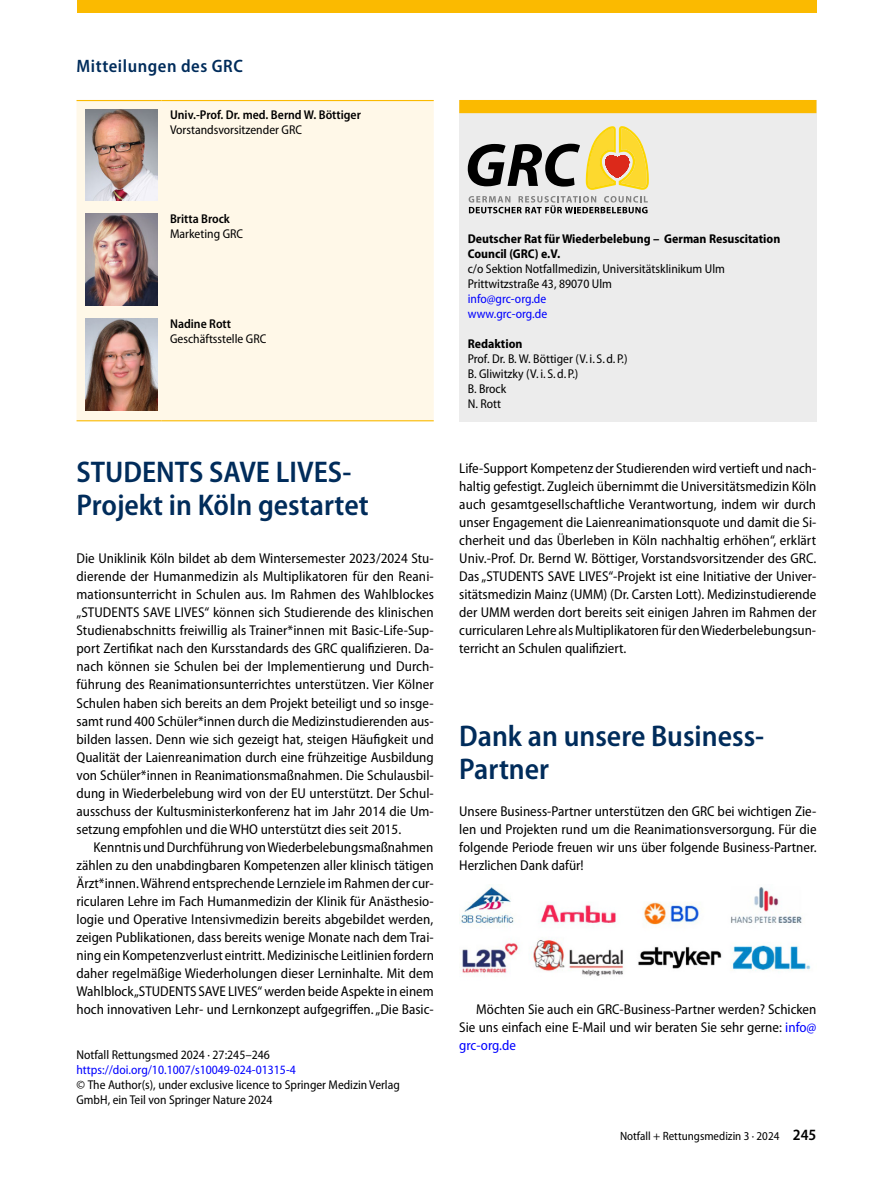
<style>
.page{position:relative;width:893px;height:1187px;background:#fff}
.page>*{position:absolute;margin:0;border:0;box-sizing:border-box;transform-origin:0 0}
.t1{font:600 semi-condensed 30px/33px "Myriad Pro";color:#002c5b}
.t2{font:600 semi-condensed 18px "Myriad Pro";letter-spacing:.03em;color:#002c5b}
.t3{font:semi-condensed 14.25px/18px "Myriad Pro";color:#000;text-align:justify}
.t4{font:semi-condensed 12.75px/15px "Myriad Pro";color:#000}
.t5{font:700 semi-condensed 12.75px/15px "Myriad Pro";color:#000}
.t6{font:semi-condensed 12.75px/15px "Myriad Pro";color:#00f}
.t7{font:600 semi-condensed 12.75px "Myriad Pro";color:#000}
.t8{font:semi-condensed 12px "Myriad Pro";color:#000}
.s1{color:#00f}
.s2{font-weight:600;font-size:15.75px}
</style>
<div class="page">
<div style="left:77px;top:0;width:739px;height:13px;background:#fbba00"></div>
<img style="left:459px;top:887px;width:352px;height:89px">
<div style="left:77px;top:101px;width:357px;height:319px;background:#fff8e8"></div>
<hr style="left:162px;top:100px;width:272px;height:1px;background:#fbba00">
<hr style="left:77px;top:100px;width:85px;height:1px;background:#fbba00">
<hr style="left:162px;top:420px;width:272px;height:1px;background:#fbba00">
<hr style="left:77px;top:420px;width:85px;height:1px;background:#fbba00">
<img style="left:85px;top:109px;width:72px;height:92px">
<img style="left:85px;top:214px;width:72px;height:91px">
<img style="left:85px;top:318px;width:72px;height:92px">
<div style="left:459px;top:100px;width:357px;height:321px;background:#ececec"></div>
<div style="left:459px;top:100px;width:357px;height:13px;background:#fbba00"></div>
<svg style="left:469px;top:196px;width:179px;height:17px"></svg>
<svg style="left:586px;top:126px;width:63px;height:64px"></svg>
<svg style="left:468px;top:144px;width:112px;height:42px"></svg>
<p class="t2" style="left:77px;top:56px;width:168px">Mitteilungen des GRC</p>
<p class="t7" style="left:170px;top:107px;width:192px">Univ.-Prof. Dr. med. Bernd W. Böttiger</p>
<p class="t4" style="left:170px;top:122px;width:133px">Vorstandsvorsitzender GRC</p>
<p class="t7" style="left:170px;top:212px;width:61px">Britta Brock</p>
<p class="t4" style="left:170px;top:227px;width:75px">Marketing GRC</p>
<p class="t7" style="left:170px;top:316px;width:62px">Nadine Rott</p>
<p class="t4" style="left:170px;top:331px;width:98px">Geschäftsstelle GRC</p>
<h1 class="t1" style="left:77px;top:456px;width:294px">STUDENTS SAVE LIVES-<br>Projekt in Köln gestartet</h1>
<p class="t3" style="left:77px;top:550px;width:359px">Die Uniklinik Köln bildet ab dem Wintersemester 2023/2024 Stu&shy;dierende der Humanmedizin als Multiplikatoren für den Reani&shy;mationsunterricht in Schulen aus. Im Rahmen des Wahlblockes „STUDENTS SAVE LIVES“ können sich Studierende des klinischen Studienabschnitts freiwillig als Trainer*innen mit Basic-Life-Sup&shy;port Zertifikat nach den Kursstandards des GRC qualifizieren. Da&shy;nach können sie Schulen bei der Implementierung und Durch&shy;führung des Reanimationsunterrichtes unterstützen. Vier Kölner Schulen haben sich bereits an dem Projekt beteiligt und so insge&shy;samt rund 400 Schüler*innen durch die Medizinstudierenden aus&shy;bilden lassen. Denn wie sich gezeigt hat, steigen Häufigkeit und Qualität der Laienreanimation durch eine frühzeitige Ausbildung von Schüler*innen in Reanimationsmaßnahmen. Die Schulausbil&shy;dung in Wiederbelebung wird von der EU unterstützt. Der Schul&shy;ausschuss der Kultusministerkonferenz hat im Jahr 2014 die Um&shy;setzung empfohlen und die WHO unterstützt dies seit 2015.</p>
<p class="t3" style="left:77px;top:838px;width:359px;text-indent:17px">Kenntnis und Durchführung von Wiederbelebungsmaßnahmen zählen zu den unabdingbaren Kompetenzen aller klinisch tätigen Ärzt*innen. Während entsprechende Lernziele im Rahmen der cur&shy;ricularen Lehre im Fach Humanmedizin der Klinik für Anästhesio&shy;logie und Operative Intensivmedizin bereits abgebildet werden, zeigen Publikationen, dass bereits wenige Monate nach dem Trai&shy;ning ein Kompetenzverlust eintritt. Medizinische Leitlinien fordern daher regelmäßige Wiederholungen dieser Lerninhalte. Mit dem Wahlblock „STUDENTS SAVE LIVES“ werden beide Aspekte in einem hoch innovativen Lehr- und Lernkonzept aufgegriffen. „Die Basic-</p>
<p class="t4" style="left:77px;top:1047px;width:195px">Notfall Rettungsmed 2024 · 27:245–246</p>
<p class="t6" style="left:77px;top:1062px;width:221px">https://doi.org/10.1007/s10049-024-01315-4</p>
<p class="t4" style="left:77px;top:1077px;width:325px">© The Author(s), under exclusive licence to Springer Medizin Verlag<br>GmbH, ein Teil von Springer Nature 2024</p>
<p class="t5" style="left:468px;top:232px;width:314px">Deutscher Rat für Wiederbelebung – German Resuscitation<br>Council (GRC) e.V.</p>
<p class="t4" style="left:468px;top:262px;width:259px">c/o Sektion Notfallmedizin, Universitätsklinikum Ulm<br>Prittwitzstraße 43, 89070 Ulm</p>
<p class="t6" style="left:468px;top:292px;width:81px">info@grc-org.de www.grc-org.de</p>
<p class="t5" style="left:468px;top:336px;width:56px">Redaktion</p>
<p class="t4" style="left:468px;top:352px;width:161px">Prof. Dr. B. W. Böttiger (V. i. S.d. P.)<br>B. Gliwitzky (V. i. S.d. P.)<br>B. Brock<br>N. Rott</p>
<p class="t3" style="left:459px;top:460px;width:359px">Life-Support Kompetenz der Studierenden wird vertieft und nach&shy;haltig gefestigt. Zugleich übernimmt die Universitätsmedizin Köln auch gesamtgesellschaftliche Verantwortung, indem wir durch unser Engagement die Laienreanimationsquote und damit die Si&shy;cherheit und das Überleben in Köln nachhaltig erhöhen“, erklärt Univ.-Prof. Dr. Bernd W. Böttiger, Vorstandsvorsitzender des GRC.<br>Das „STUDENTS SAVE LIVES“-Projekt ist eine Initiative der Univer&shy;sitätsmedizin Mainz (UMM) (Dr. Carsten Lott). Medizinstudierende der UMM werden dort bereits seit einigen Jahren im Rahmen der curricularen Lehre als Multiplikatoren für den Wiederbelebungsun&shy;terricht an Schulen qualifiziert.</p>
<h1 class="t1" style="left:459px;top:720px;width:307px">Dank an unsere Business-<br>Partner</h1>
<p class="t3" style="left:459px;top:802px;width:359px">Unsere Business-Partner unterstützen den GRC bei wichtigen Zie&shy;len und Projekten rund um die Reanimationsversorgung. Für die folgende Periode freuen wir uns über folgende Business-Partner.<br>Herzlichen Dank dafür!</p>
<p class="t3" style="left:459px;top:1000px;width:359px;text-indent:17px">Möchten Sie auch ein GRC-Business-Partner werden? Schicken Sie uns einfach eine E-Mail und wir beraten Sie sehr gerne: <span class="s1">info@ grc-org.de</span></p>
<p class="t8" style="left:620px;top:1129px;width:198px">Notfall + Rettungsmedizin 3 · 2024 <span class="s2">245</span></p>
</div>
